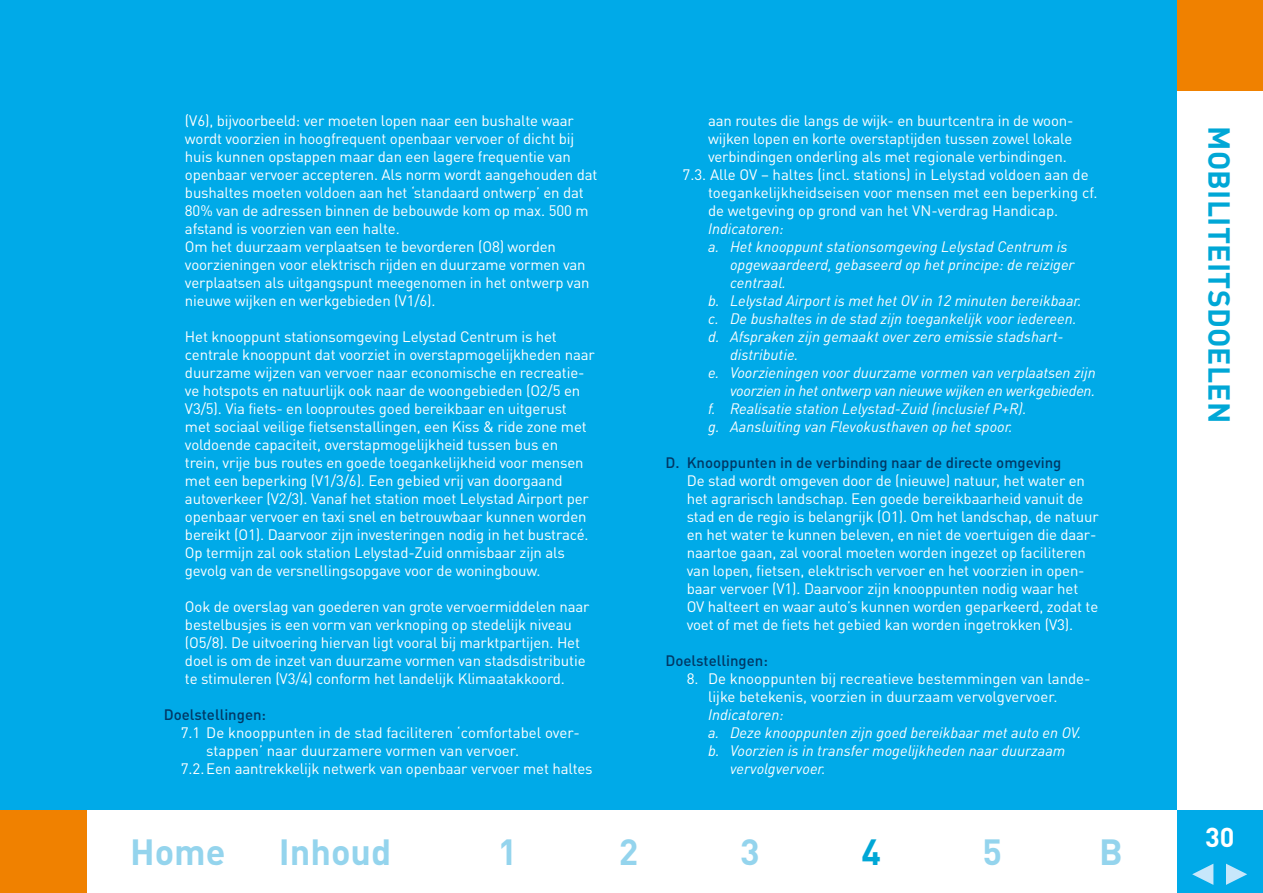
<style>
.page{position:relative;width:1263px;height:893px;background:#fff}
.page>*{position:absolute;margin:0;border:0;box-sizing:border-box;transform-origin:0 0}
.t1{font:700 36px "DIN Pro";color:#94d4ed}
.t2{font:700 36px "DIN Pro";color:#00a7d6}
.t3{font:700 30px "DIN Pro";letter-spacing:.01em;color:#00a7d6}
.t4{font:700 27px "DIN Pro";color:#fff}
.t5{font:15px/18px "DIN Pro";letter-spacing:-.01em;color:#fff}
.t6{font:italic 15px "DIN Pro";color:#fff}
.t7{font:500 15px "DIN Pro";color:#003865}
.t8{font:italic 15px "DIN Pro";letter-spacing:-.02em;color:#fff}
</style>
<div class="page">
<div style="left:1177px;top:810px;width:86px;height:83px;background:#00aae8"></div>
<svg style="left:1226px;top:864px;width:21px;height:21px"></svg>
<svg style="left:1192px;top:864px;width:21px;height:21px"></svg>
<div style="left:1169px;top:0;width:94px;height:90px;background:#f08100"></div>
<div style="left:0;top:0;width:1177px;height:893px;background:#00aae8"></div>
<div style="left:86px;top:810px;width:1091px;height:83px;background:#fff"></div>
<div style="left:0;top:810px;width:86px;height:83px;background:#f08100"></div>
<p class="t5" style="left:185px;top:110px;width:390px">(V6), bijvoorbeeld: ver moeten lopen naar een bushalte waar</p>
<p class="t5" style="left:185px;top:128px;width:414px">wordt voorzien in hoogfrequent openbaar vervoer of dicht bij huis kunnen opstappen maar dan een lagere frequentie van openbaar vervoer accepteren. Als norm wordt aangehouden dat bushaltes moeten voldoen aan het ‘standaard ontwerp’ en dat 80% van de adressen binnen de bebouwde kom op max. 500 m afstand is voorzien van een halte.<br>Om het duurzaam verplaatsen te bevorderen (O8) worden voorzieningen voor elektrisch rijden en duurzame vormen van verplaatsen als uitgangspunt meegenomen in het ontwerp van nieuwe wijken en werkgebieden (V1/6).</p>
<p class="t5" style="left:185px;top:326px;width:411px">Het knooppunt stationsomgeving Lelystad Centrum is het centrale knooppunt dat voorziet in overstapmogelijkheden naar duurzame wijzen van vervoer naar economische en recreatie&shy;ve hotspots en natuurlijk ook naar de woongebieden (O2/5 en V3/5). Via fiets- en looproutes goed bereikbaar en uitgerust met sociaal veilige fietsenstallingen, een Kiss &amp; ride zone met voldoende capaciteit, overstapmogelijkheid tussen bus en trein, vrije bus routes en goede toegankelijkheid voor mensen met een beperking (V1/3/6). Een gebied vrij van doorgaand autoverkeer (V2/3). Vanaf het station moet Lelystad Airport per openbaar vervoer en taxi snel en betrouwbaar kunnen worden bereikt (O1). Daarvoor zijn investeringen nodig in het bustracé.<br>Op termijn zal ook station Lelystad-Zuid onmisbaar zijn als gevolg van de versnellingsopgave voor de woningbouw.</p>
<p class="t5" style="left:185px;top:596px;width:406px">Ook de overslag van goederen van grote vervoermiddelen naar bestelbusjes is een vorm van verknoping op stedelijk niveau (O5/8). De uitvoering hiervan ligt vooral bij marktpartijen. Het doel is om de inzet van duurzame vormen van stadsdistributie te stimuleren (V3/4) conform het landelijk Klimaatakkoord.</p>
<p class="t7" style="left:164px;top:703px;width:104px">Doelstellingen:</p>
<p class="t5" style="left:181px;top:722px;width:401px">7.1 De knooppunten in de stad faciliteren ‘comfortabel over-</p>
<p class="t5" style="left:206px;top:740px;width:314px">stappen’ naar duurzamere vormen van vervoer.</p>
<p class="t5" style="left:181px;top:758px;width:413px">7.2.Een aantrekkelijk netwerk van openbaar vervoer met haltes</p>
<p class="t5" style="left:708px;top:110px;width:367px">aan routes die langs de wijk- en buurtcentra in de woon-</p>
<p class="t5" style="left:708px;top:128px;width:366px">wijken lopen en korte overstaptijden tussen zowel lokale</p>
<p class="t5" style="left:708px;top:146px;width:360px">verbindingen onderling als met regionale verbindingen.</p>
<p class="t5" style="left:682px;top:164px;width:408px">7.3. Alle OV – haltes (incl. stations) in Lelystad voldoen aan de</p>
<p class="t5" style="left:708px;top:182px;width:391px">toegankelijkheidseisen voor mensen met een beperking cf.</p>
<p class="t5" style="left:708px;top:200px;width:352px">de wetgeving op grond van het VN-verdrag Handicap.</p>
<p class="t6" style="left:708px;top:217px;width:77px">Indicatoren:</p>
<p class="t6" style="left:708px;top:235px;width:361px">a. Het knooppunt stationsomgeving Lelystad Centrum is</p>
<p class="t6" style="left:730px;top:253px;width:346px">opgewaardeerd, gebaseerd op het principe: de reiziger</p>
<p class="t6" style="left:730px;top:271px;width:57px">centraal.</p>
<p class="t6" style="left:708px;top:289px;width:375px">b. Lelystad Airport is met het OV in 12 minuten bereikbaar.</p>
<p class="t6" style="left:708px;top:307px;width:370px">c. De bushaltes in de stad zijn toegankelijk voor iedereen.</p>
<p class="t6" style="left:708px;top:325px;width:357px">d. Afspraken zijn gemaakt over zero emissie stadshart-</p>
<p class="t6" style="left:730px;top:343px;width:70px">distributie.</p>
<p class="t6" style="left:708px;top:361px;width:389px">e. Voorzieningen voor duurzame vormen van verplaatsen zijn</p>
<p class="t8" style="left:730px;top:379px;width:367px">voorzien in het ontwerp van nieuwe wijken en werkgebieden.</p>
<p class="t6" style="left:708px;top:397px;width:320px">f. Realisatie station Lelystad-Zuid (inclusief P+R).</p>
<p class="t6" style="left:708px;top:415px;width:306px">g. Aansluiting van Flevokusthaven op het spoor.</p>
<p class="t7" style="left:665px;top:451px;width:397px">D. Knooppunten in de verbinding naar de directe omgeving</p>
<p class="t5" style="left:687px;top:470px;width:413px">De stad wordt omgeven door de (nieuwe) natuur, het water en het agrarisch landschap. Een goede bereikbaarheid vanuit de stad en de regio is belangrijk (O1). Om het landschap, de natuur en het water te kunnen beleven, en niet de voertuigen die daar&shy;naartoe gaan, zal vooral moeten worden ingezet op faciliteren van lopen, fietsen, elektrisch vervoer en het voorzien in open&shy;baar vervoer (V1). Daarvoor zijn knooppunten nodig waar het OV halteert en waar auto’s kunnen worden geparkeerd, zodat te voet of met de fiets het gebied kan worden ingetrokken (V3).</p>
<p class="t7" style="left:665px;top:649px;width:104px">Doelstellingen:</p>
<p class="t5" style="left:708px;top:668px;width:384px;text-indent:-21px">8. De knooppunten bij recreatieve bestemmingen van lande&shy;lijke betekenis, voorzien in duurzaam vervolgvervoer.</p>
<p class="t6" style="left:708px;top:703px;width:77px">Indicatoren:</p>
<p class="t6" style="left:708px;top:721px;width:375px">a. Deze knooppunten zijn goed bereikbaar met auto en OV.</p>
<p class="t6" style="left:708px;top:739px;width:359px">b. Voorzien is in transfer mogelijkheden naar duurzaam</p>
<p class="t6" style="left:730px;top:757px;width:97px">vervolgvervoer.</p>
<h1 class="t1" style="left:130px;top:822px;width:97px">Home</h1>
<h1 class="t1" style="left:279px;top:822px;width:114px">Inhoud</h1>
<h1 class="t1" style="left:498px;top:822px;width:21px">1</h1>
<h1 class="t1" style="left:619px;top:822px;width:21px">2</h1>
<h1 class="t1" style="left:740px;top:822px;width:21px">3</h1>
<h1 class="t2" style="left:861px;top:822px;width:21px">4</h1>
<h1 class="t1" style="left:982px;top:822px;width:21px">5</h1>
<h1 class="t1" style="left:1099px;top:822px;width:25px">B</h1>
<h2 class="t3" style="left:1244px;top:126px;width:299px;rotate:90deg">MOBILITEITSDOELEN</h2>
<h3 class="t4" style="left:1205px;top:815px;width:31px">30</h3>
</div>
